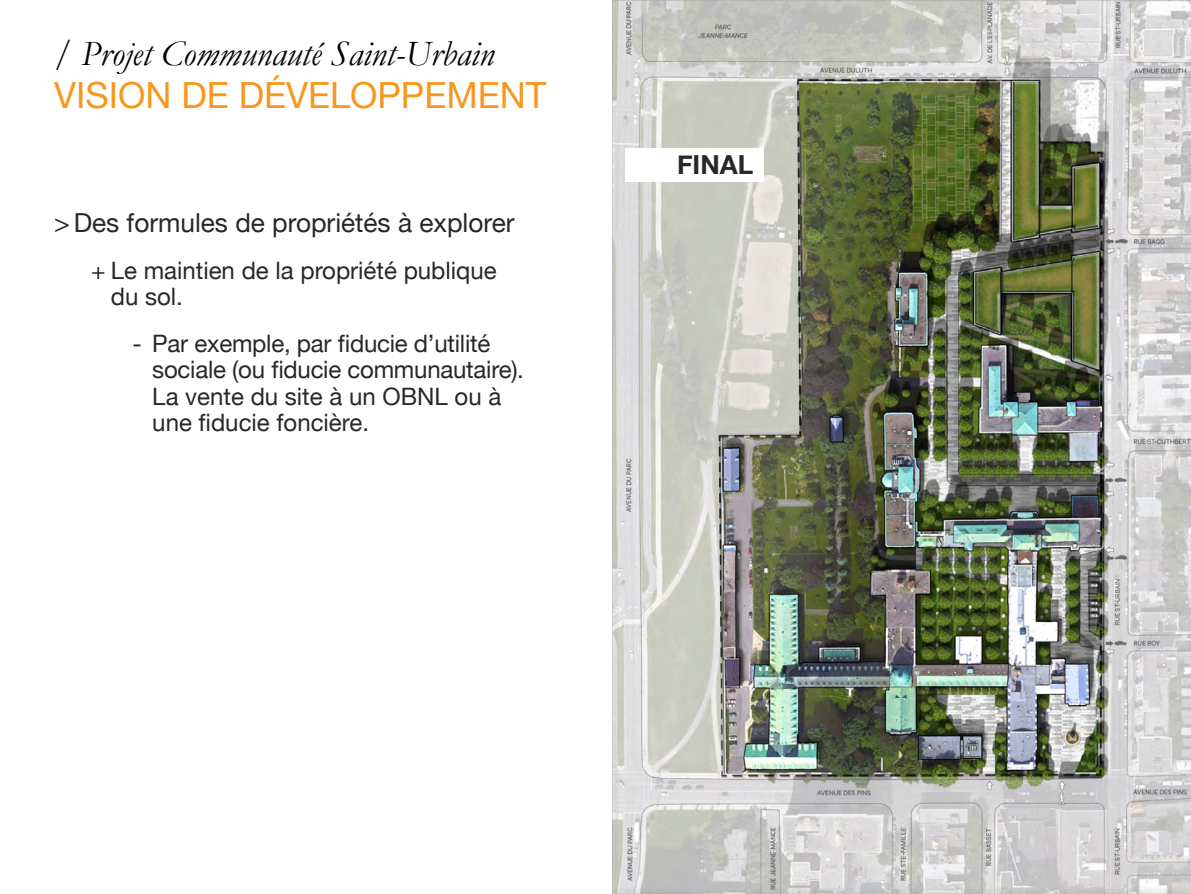
<style>
.page{position:relative;width:1191px;height:894px;background:#fff}
.page>*{position:absolute;margin:0;border:0;box-sizing:border-box;transform-origin:0 0}
.t1{font:italic 36px "Garamond";color:#000}
.t2{font:36px "Helvetica Neue";color:#f8971d}
.t3{font:26.25px "Helvetica Neue";color:#292829}
.t4{font:700 26.25px "Helvetica Neue";color:#292829}
.t5{font:24px/26.2px "Helvetica Neue";letter-spacing:-.01em;color:#292829}
</style>
<div class="page">
<svg style="left:612px;top:0;width:578px;height:893px;background:#d0d0cd"></svg>
<div style="left:625px;top:148px;width:139px;height:34px;background:#fff"></div>
<img style="left:718px;top:78px;width:386px;height:699px">
<h1 class="t1" style="left:54px;top:29px;width:442px">/ Projet Communauté Saint-Urbain</h1>
<h1 class="t2" style="left:54px;top:74px;width:494px">Vision de développem ent</h1>
<p class="t3" style="left:54px;top:207px;width:462px">&gt; Des formules de propriétés à explorer</p>
<p class="t5" style="left:111px;top:257px;width:387px;text-indent:-20px">+ Le maintien de la propriété publique du sol.</p>
<p class="t5" style="left:152px;top:330px;width:373px;text-indent:-20px">- Par exemple, par fiducie d’utilité sociale (ou fiducie communautaire).<br>La vente du site à un OBNL</p>
<p class="t5" style="left:454px;top:382px;width:48px">ou à</p>
<p class="t5" style="left:152px;top:408px;width:218px">une fiducie foncière.</p>
<p class="t4" style="left:677px;top:148px;width:78px">FINAL</p>
</div>
